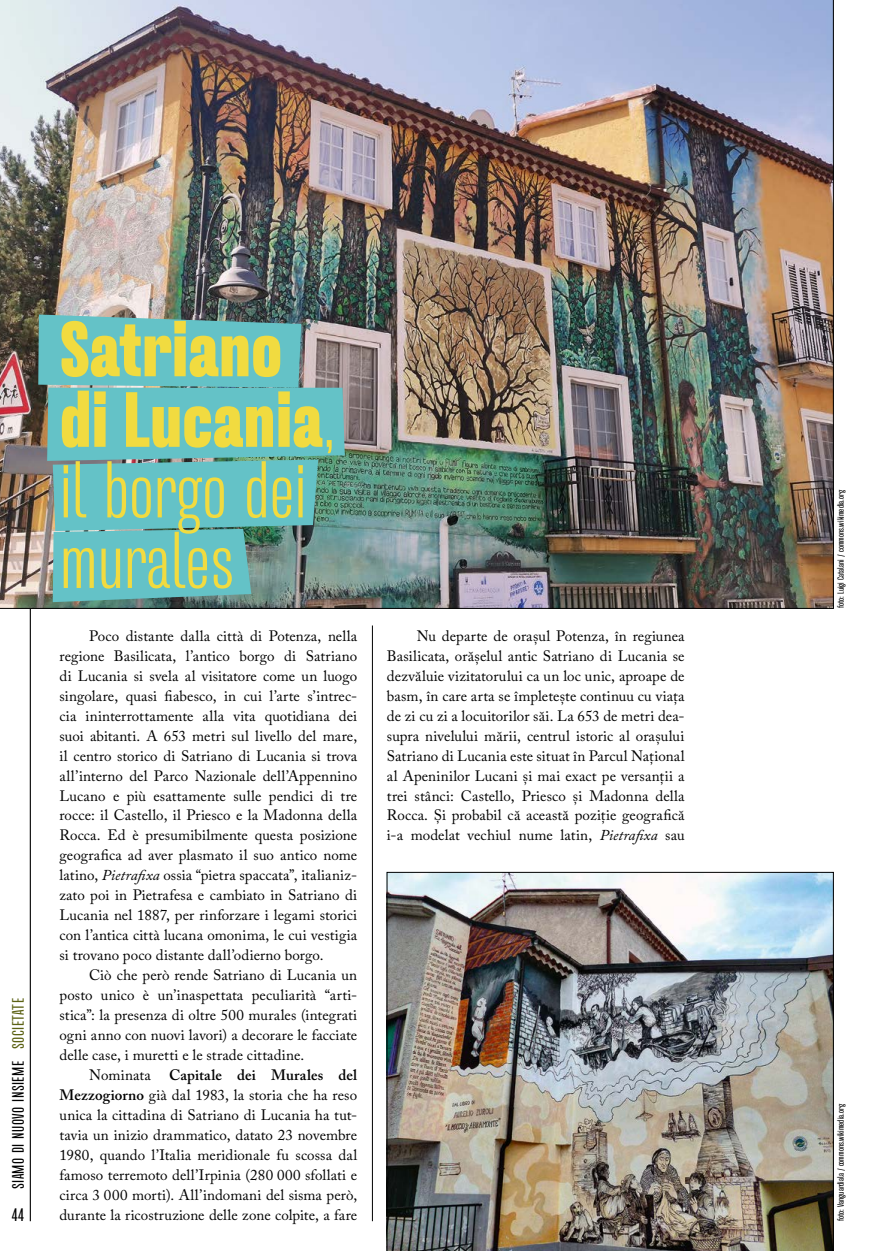
<style>
.page{position:relative;width:893px;height:1251px;background:#fff}
.page>*{position:absolute;margin:0;border:0;box-sizing:border-box;transform-origin:0 0}
.t1{font:300 78px/70.5px "Naratif Condensed";color:#f1db40}
.t2{font:18px "Naratif Condensed";color:#000}
.t3{font:16.5px "Naratif Condensed";letter-spacing:.03em;color:#000}
.t4{font:16.5px "Naratif Condensed";letter-spacing:.03em;color:#5b6113}
.t5{font:15px/20px "Adobe Caslon Pro";letter-spacing:.005em;color:#000;text-align:justify}
.t6{font:9px "Naratif Condensed";color:#000}
.s1{font-weight:900}
.s2{font-style:italic}
.s3{font-weight:600}
</style>
<div class="page">
<hr style="left:30px;top:30px;width:1px;height:1190px;background:#000">
<img style="left:0;top:0;width:833px;height:608px">
<hr style="left:372px;top:625px;width:1px;height:595px;background:#000">
<img style="left:38px;top:314px;width:307px;height:288px">
<img style="left:387px;top:872px;width:446px;height:378px">
<p class="t4" style="left:9px;top:1048px;width:52px;rotate:-90deg">SOCIETATE</p>
<p class="t3" style="left:9px;top:1188px;width:129px;rotate:-90deg">Siamo di nuovo insieme</p>
<p class="t2" style="left:12px;top:1204px;width:14px">44</p>
<h1 class="t1" style="left:60px;top:314px;width:278px"><span class="s1">Satriano di Lucania</span>, il borgo dei murales</h1>
<p class="t5" style="left:60px;top:625px;width:299px;text-indent:30px">Poco distante dalla città di Potenza, nella regione Basilicata, l’antico borgo di Satriano di Lucania si svela al visitatore come un luogo singolare, quasi fiabesco, in cui l’arte s’intrec&shy;cia ininterrottamente alla vita quotidiana dei suoi abitanti. A 653 metri sul livello del mare, il centro storico di Satriano di Lucania si trova all’interno del Parco Nazionale dell’Appennino Lucano e più esattamente sulle pendici di tre rocce: il Castello, il Priesco e la Madonna della Rocca. Ed è presumibilmente questa posizione geografica ad aver plasmato il suo antico nome latino, <span class="s2">Pietrafixa</span> ossia “pietra spaccata”, italianiz&shy;zato poi in Pietrafesa e cambiato in Satriano di Lucania nel 1887, per rinforzare i legami storici con l’antica città lucana omonima, le cui vestigia si trovano poco distante dall’odierno borgo.</p>
<p class="t5" style="left:60px;top:964px;width:299px;text-indent:30px">Ciò che però rende Satriano di Lucania un posto unico è un’inaspettata peculiarità “arti&shy;stica”: la presenza di oltre 500 murales (integrati ogni anno con nuovi lavori) a decorare le facciate delle case, i muretti e le strade cittadine.</p>
<p class="t5" style="left:60px;top:1064px;width:299px;text-indent:30px">Nominata <span class="s3">Capitale dei Murales del Mezzogiorno</span> già dal 1983, la storia che ha reso unica la cittadina di Satriano di Lucania ha tut&shy;tavia un inizio drammatico, datato 23 novembre 1980, quando l’Italia meridionale fu scossa dal famoso terremoto dell’Irpinia (280 000 sfollati e circa 3 000 morti). All’indomani del sisma però, durante la ricostruzione delle zone colpite, a fare</p>
<p class="t5" style="left:387px;top:625px;width:299px;text-indent:30px">Nu departe de orașul Potenza, în regiunea Basilicata, orășelul antic Satriano di Lucania se dezvăluie vizitatorului ca un loc unic, aproape de basm, în care arta se împletește continuu cu viața de zi cu zi a locuitorilor săi. La 653 de metri dea&shy;supra nivelului mării, centrul istoric al orașului Satriano di Lucania este situat în Parcul Național al Apeninilor Lucani și mai exact pe versanții a trei stânci: Castello, Priesco și Madonna della Rocca. Și probabil că această poziție geografică i-a modelat vechiul nume latin, <span class="s2">Pietrafixa</span> sau</p>
<p class="t6" style="left:836px;top:608px;width:120px;rotate:-90deg">foto: Luigi Catalani / commons.wikimedia.org</p>
<p class="t6" style="left:836px;top:1220px;width:118px;rotate:-90deg">foto: Vanguardiala / commons.wikimedia.org</p>
</div>
